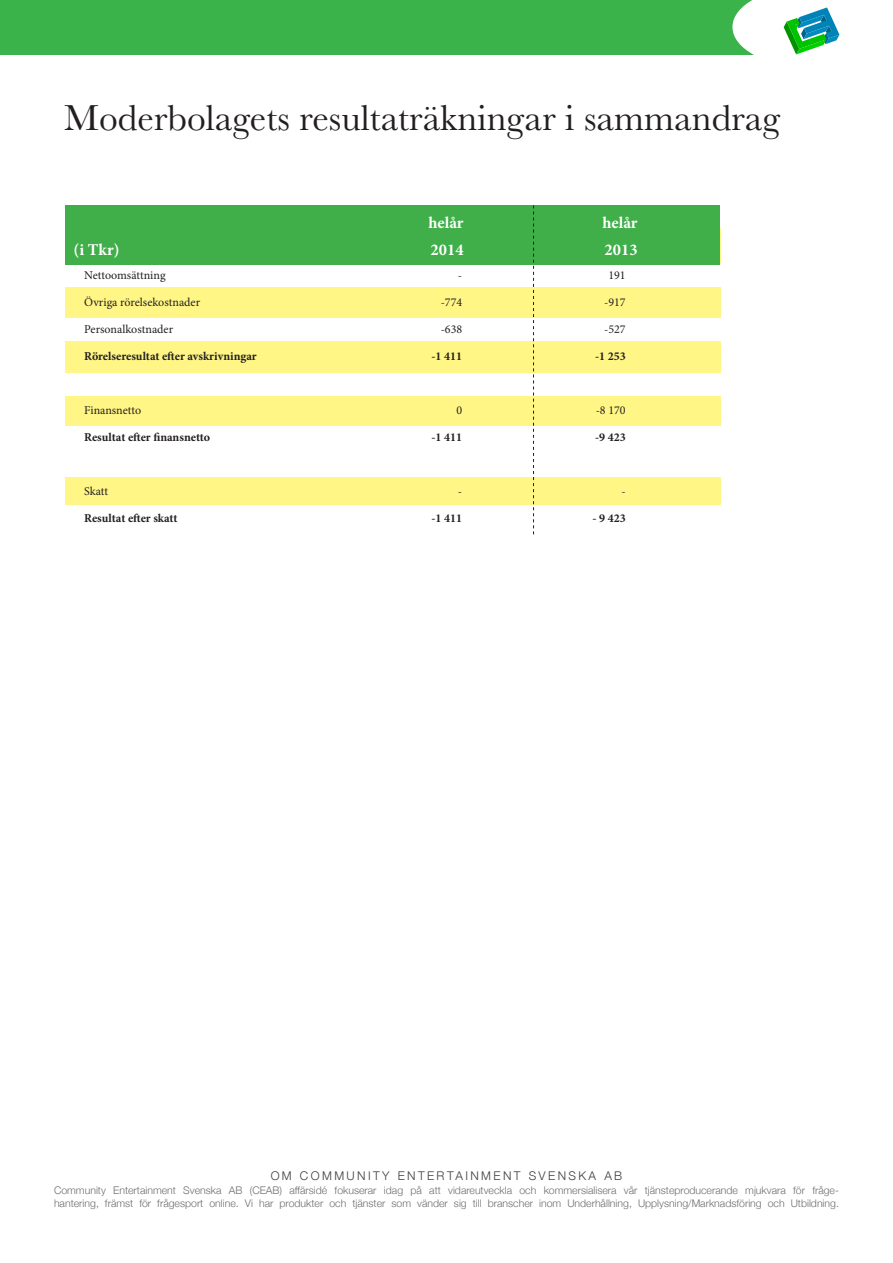
<style>
.page{position:relative;width:893px;height:1263px;background:#fff}
.page>*{position:absolute;margin:0;border:0;box-sizing:border-box;transform-origin:0 0}
.t1{font:37.5px "Baskerville";color:#231f20}
.t2{font:700 16.5px "Minion Pro";color:#fff}
.t3{font:700 12px "Minion Pro";color:#231f20}
.t4{font:12px "Minion Pro";color:#231f20}
.t5{font:300 12px "Helvetica Neue";letter-spacing:.2em;color:#3e3e3f}
.t6{font:300 10.5px/13.5px "Helvetica Neue";color:#6c6d70}
</style>
<div class="page">
<div style="left:0;top:0;width:893px;height:54px;background:#3bb34b"></div>
<svg style="left:732px;top:0;width:123px;height:55px;background:#bce4d3"></svg>
<div style="left:855px;top:0;width:38px;height:89px;background:#fff"></div>
<div style="left:65px;top:228px;width:656px;height:306px;background:#fff685"></div>
<div style="left:46px;top:265px;width:808px;height:22px;background:#fff"></div>
<div style="left:46px;top:318px;width:808px;height:22px;background:#fff"></div>
<div style="left:46px;top:373px;width:808px;height:23px;background:#fff"></div>
<div style="left:46px;top:426px;width:808px;height:23px;background:#fff"></div>
<div style="left:46px;top:447px;width:808px;height:29px;background:#fff"></div>
<div style="left:46px;top:505px;width:808px;height:29px;background:#fff"></div>
<div style="left:65px;top:205px;width:655px;height:60px;background:#40ae49"></div>
<svg style="left:533px;top:205px;width:1px;height:329px"></svg>
<p class="t1" style="left:64px;top:94px;width:717px">Moderbolagets resultaträkningar i sammandrag</p>
<p class="t2" style="left:428px;top:211px;width:37px">helår</p>
<p class="t2" style="left:602px;top:211px;width:37px">helår</p>
<p class="t2" style="left:74px;top:238px;width:47px">(i Tkr)</p>
<p class="t2" style="left:431px;top:238px;width:34px">2014</p>
<p class="t2" style="left:605px;top:238px;width:34px">2013</p>
<p class="t4" style="left:84px;top:267px;width:83px">Nettoomsättning</p>
<p class="t4" style="left:458px;top:267px;width:6px">-</p>
<p class="t4" style="left:608px;top:267px;width:19px">191</p>
<p class="t4" style="left:84px;top:294px;width:117px">Övriga rörelsekostnader</p>
<p class="t4" style="left:441px;top:294px;width:23px">-774</p>
<p class="t4" style="left:604px;top:294px;width:23px">-917</p>
<p class="t4" style="left:84px;top:321px;width:90px">Personalkostnader</p>
<p class="t4" style="left:441px;top:321px;width:23px">-638</p>
<p class="t4" style="left:604px;top:321px;width:23px">-527</p>
<p class="t3" style="left:84px;top:348px;width:174px">Rörelseresultat efter avskrivningar</p>
<p class="t3" style="left:431px;top:348px;width:32px">-1 411</p>
<p class="t3" style="left:595px;top:348px;width:32px">-1 253</p>
<p class="t4" style="left:84px;top:402px;width:58px">Finansnetto</p>
<p class="t4" style="left:456px;top:402px;width:7px">0</p>
<p class="t4" style="left:596px;top:402px;width:32px">-8 170</p>
<p class="t3" style="left:84px;top:429px;width:127px">Resultat efter finansnetto</p>
<p class="t3" style="left:431px;top:429px;width:32px">-1 411</p>
<p class="t3" style="left:595px;top:429px;width:32px">-9 423</p>
<p class="t4" style="left:84px;top:483px;width:25px">Skatt</p>
<p class="t4" style="left:458px;top:483px;width:6px">-</p>
<p class="t4" style="left:621px;top:483px;width:6px">-</p>
<p class="t3" style="left:84px;top:510px;width:95px">Resultat efter skatt</p>
<p class="t3" style="left:431px;top:510px;width:32px">-1 411</p>
<p class="t3" style="left:592px;top:510px;width:35px">- 9 423</p>
<p class="t5" style="left:271px;top:1166px;width:353px">OM COMMUNITY ENTERTAINMENT SVENSKA AB</p>
<p class="t6" style="left:54px;top:1182px;width:786px">Community Entertainment Svenska AB (CEAB) affärsidé fokuserar idag på att vidareutveckla och kommersialisera vår tjänsteproducerande mjukvara för fråge&shy;hantering, främst för frågesport online. Vi har produkter och tjänster som vänder sig till branscher inom Underhållning, Upplysning/Marknadsföring och Utbildning.</p>
</div>
